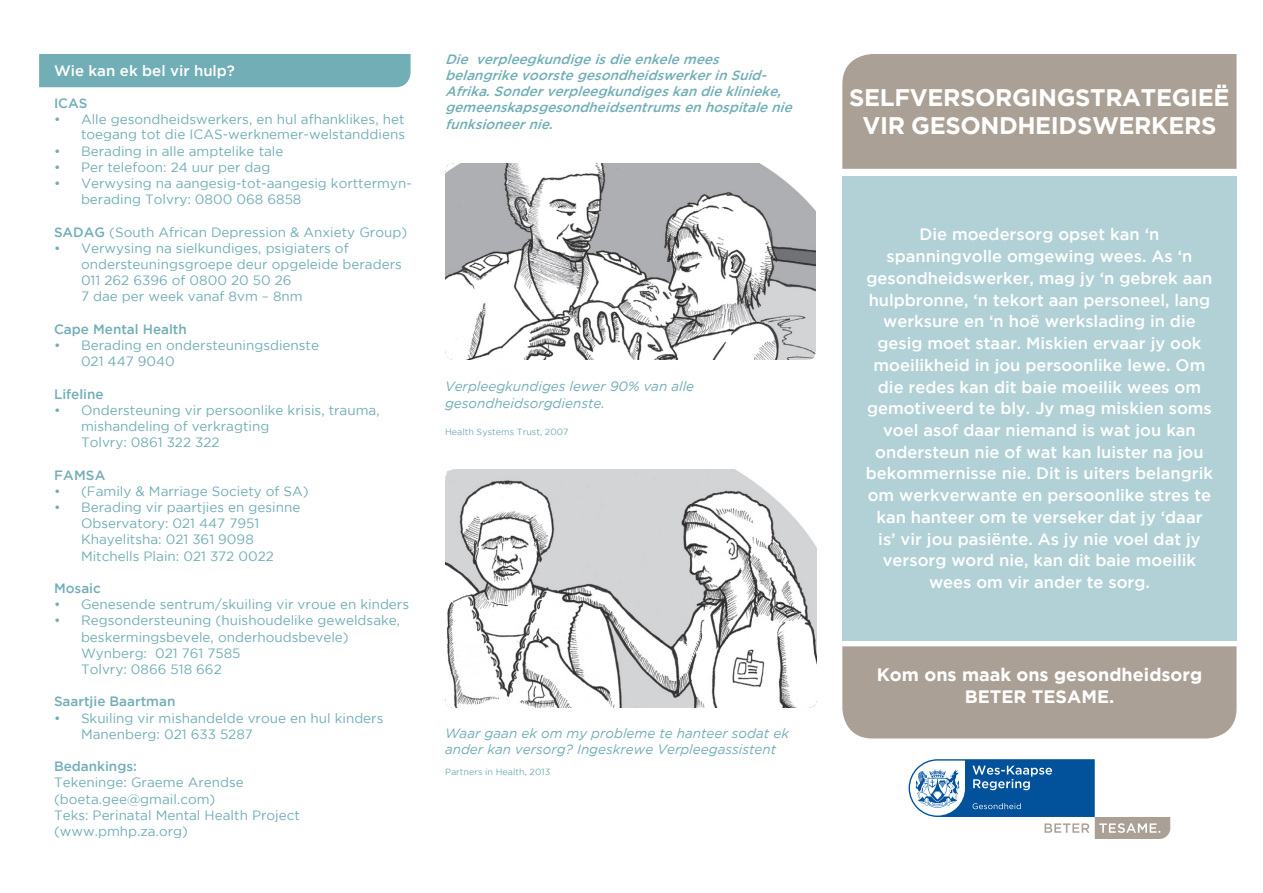
<style>
.page{position:relative;width:1263px;height:893px;background:#fff}
.page>*{position:absolute;margin:0;border:0;box-sizing:border-box;transform-origin:0 0}
.t1{font:700 24px "Gotham";letter-spacing:-.015em;color:#fff}
.t2{font:700 18px/21.6px "Gotham";color:#fff;text-align:center}
.t3{font:500 16.5px/21.8px "Gotham";color:#fff;text-align:center}
.t4{font:500 15px "Gotham";color:#fff}
.t5{font:13.5px/16.2px "Gotham";color:#72aeb6}
.t6{font:italic 500 13.5px/16.2px "Gotham";color:#72aeb6}
.t7{font:italic 13.5px/16.2px "Gotham";color:#72aeb6}
.t8{font:500 13.5px "Gotham";color:#72aeb6}
.t9{font:9px "Gotham";color:#72aeb6}
.s1{font-weight:500}
</style>
<div class="page">
<div style="left:39px;top:54px;width:372px;height:33px;background:#72aeb6"></div>
<div style="left:842px;top:646px;width:394px;height:92px;background:#aba095"></div>
<div style="left:842px;top:54px;width:394px;height:115px;background:#aba095"></div>
<svg style="left:908px;top:759px;width:262px;height:80px"></svg>
<div style="left:842px;top:176px;width:394px;height:464px;background:#b1d1d6"></div>
<img style="left:445px;top:164px;width:371px;height:195px">
<img style="left:445px;top:469px;width:371px;height:238px">
<p class="t4" style="left:54px;top:63px;width:183px">Wie kan ek bel vir hulp?</p>
<p class="t8" style="left:54px;top:96px;width:35px">ICAS</p>
<p class="t5" style="left:54px;top:111px;width:353px;line-height:15.6px;text-align:right">• Alle gesondheidswerkers, en hul afhanklikes, het toegang tot die ICAS-werknemer-welstanddiens</p>
<p class="t5" style="left:54px;top:142px;width:231px">• Berading in alle amptelike tale</p>
<p class="t5" style="left:54px;top:159px;width:218px">• Per telefoon: 24 uur per dag</p>
<p class="t5" style="left:81px;top:175px;width:332px;text-indent:-27px">• Verwysing na aangesig-tot-aangesig korttermyn&shy;berading Tolvry: 0800 068 6858</p>
<p class="t5" style="left:54px;top:223px;width:355px"><span class="s1">SADAG</span> (South African Depression &amp; Anxiety Group)</p>
<p class="t5" style="left:81px;top:240px;width:322px;text-indent:-27px">• Verwysing na sielkundiges, psigiaters of ondersteuningsgroepe deur opgeleide beraders 011 262 6396 of 0800 20 50 26<br>7 dae per week vanaf 8vm – 8nm</p>
<p class="t8" style="left:54px;top:321px;width:134px">Cape Mental Health</p>
<p class="t5" style="left:81px;top:337px;width:240px;text-indent:-27px">• Berading en ondersteuningsdienste<br>021 447 9040</p>
<p class="t8" style="left:54px;top:386px;width:51px">Lifeline</p>
<p class="t5" style="left:81px;top:402px;width:300px;text-indent:-27px">• Ondersteuning vir persoonlike krisis, trauma, mishandeling of verkragting<br>Tolvry: 0861 322 322</p>
<p class="t8" style="left:54px;top:467px;width:53px">FAMSA</p>
<p class="t5" style="left:54px;top:483px;width:256px">• (Family &amp; Marriage Society of SA)</p>
<p class="t5" style="left:81px;top:499px;width:221px;text-indent:-27px">• Berading vir paartjies en gesinne<br>Observatory: 021 447 7951<br>Khayelitsha: 021 361 9098<br>Mitchells Plain: 021 372 0022</p>
<p class="t8" style="left:54px;top:580px;width:48px">Mosaic</p>
<p class="t5" style="left:54px;top:596px;width:357px">• Genesende sentrum/skuiling vir vroue en kinders</p>
<p class="t5" style="left:81px;top:612px;width:321px;text-indent:-27px">• Regsondersteuning (huishoudelike geweldsake, beskermingsbevele, onderhoudsbevele)<br>Wynberg: 021 761 7585<br>Tolvry: 0866 518 662</p>
<p class="t8" style="left:54px;top:694px;width:123px">Saartjie Baartman</p>
<p class="t5" style="left:81px;top:709px;width:304px;text-indent:-27px">• Skuiling vir mishandelde vroue en hul kinders<br>Manenberg: 021 633 5287</p>
<p class="t8" style="left:54px;top:759px;width:84px">Bedankings:</p>
<p class="t5" style="left:54px;top:774px;width:191px">Tekeninge: Graeme Arendse</p>
<p class="t5" style="left:54px;top:790px;width:163px">(boeta.gee@gmail.com)</p>
<p class="t5" style="left:54px;top:807px;width:247px">Teks: Perinatal Mental Health Project</p>
<p class="t5" style="left:54px;top:823px;width:136px">(www.pmhp.za.org)</p>
<p class="t6" style="left:445px;top:51px;width:353px">Die verpleegkundigeisdieenkelemees belangrikevoorstegesondheidswerkerinSuid-Afrika.Sonderverpleegkundigeskandieklinieke, gemeenskapsgesondheidsentrumsenhospitalenie funksioneernie.</p>
<p class="t7" style="left:445px;top:379px;width:251px">Verpleegkundiges lewer 90% van alle gesondheidsorgdienste.</p>
<p class="t9" style="left:445px;top:426px;width:125px">Health Systems Trust, 2007</p>
<p class="t7" style="left:445px;top:726px;width:345px;line-height:15.5px">Waar gaan ek om my probleme te hanteer sodat ek ander kan versorg? Ingeskrewe Verpleegassistent</p>
<p class="t9" style="left:445px;top:767px;width:107px">Partners in Health, 2013</p>
<p class="t1" style="left:849px;top:83px;width:382px">SELFVERSORGINGSTRATEGIEË</p>
<p class="t1" style="left:862px;top:112px;width:355px">VIR GESONDHEIDSWERKERS</p>
<p class="t3" style="left:866px;top:223px;width:349px">Die moedersorg opset kan ‘n spanningvolle omgewing wees. As ‘n gesondheidswerker, mag jy ‘n gebrek aan hulpbronne, ‘n tekort aan personeel, lang werksure en ‘n hoë werkslading in die gesig moet staar. Miskien ervaar jy ook moeilikheid in jou persoonlike lewe. Om die redes kan dit baie moeilik wees om gemotiveerd te bly. Jy mag miskien soms voel asof daar niemand is wat jou kan ondersteun nie of wat kan luister na jou bekommernisse nie. Dit is uiters belangrik om werkverwante en persoonlike stres te kan hanteer om te verseker dat jy ‘daar is’ vir jou pasiënte. As jy nie voel dat jy versorg word nie, kan dit baie moeilik wees om vir ander te sorg.</p>
<p class="t2" style="left:877px;top:664px;width:327px">Kom ons maak ons gesondheidsorg<br>BETER TESAME.</p>
</div>
